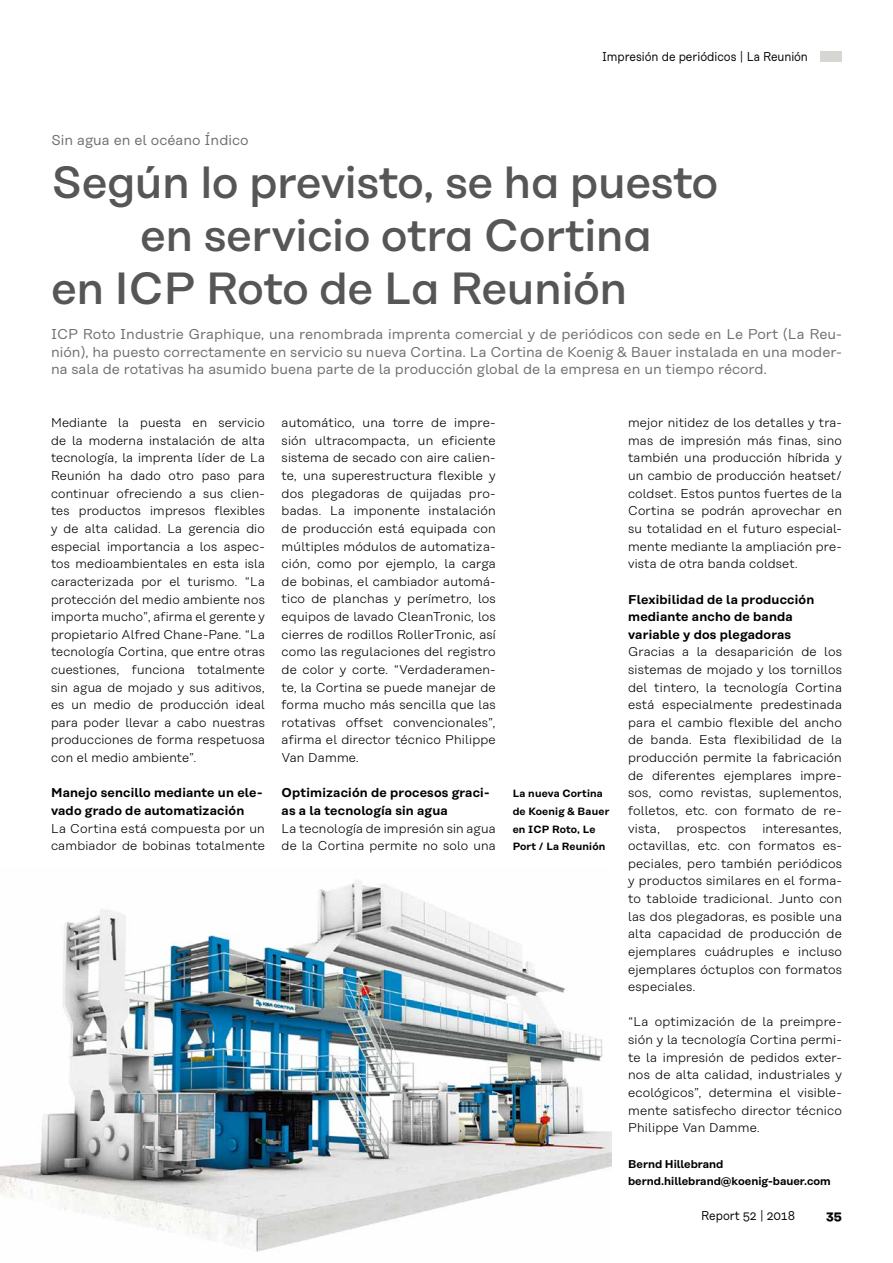
<style>
.page{position:relative;width:893px;height:1263px;background:#fff}
.page>*{position:absolute;margin:0;border:0;box-sizing:border-box;transform-origin:0 0}
.t1{font:500 45px "Koenig&Bauer H";letter-spacing:-.01em;color:#575656}
.t2{font:14.25px/17.7px "Koenig&Bauer T";color:#6f6f6e;text-align:justify}
.t3{font:300 12.75px/17.5px "Koenig&Bauer T";letter-spacing:.015em;color:#000;text-align:justify}
.t4{font:600 12.75px/17.5px "Koenig&Bauer T";letter-spacing:.015em;color:#000}
.t5{font:12.75px "Koenig&Bauer T";color:#000;scale:.9 1}
.t6{font:700 12.75px "Koenig&Bauer T";color:#000}
.t7{font:600 11.25px/17.7px "Koenig&Bauer T";color:#000}
.t8{font:600 10.5px/17.7px "Koenig&Bauer T";letter-spacing:.015em;color:#000}
</style>
<div class="page">
<div style="left:821px;top:51px;width:21px;height:11px;background:#d6d6d3"></div>
<img style="left:0;top:880px;width:611px;height:372px">
<p class="t5" style="left:602px;top:50px;width:230px">Impresión de periódicos | La Reunión</p>
<p class="t2" style="left:51px;top:131px;width:199px">Sin agua en el océano Índico</p>
<h1 class="t1" style="left:51px;top:156px;width:669px">Según lo previsto, se ha puesto</h1>
<h1 class="t1" style="left:140px;top:209px;width:513px">en servicio otra Cortina</h1>
<h1 class="t1" style="left:51px;top:262px;width:578px">en ICP Roto de La Reunión</h1>
<p class="t2" style="left:51px;top:325px;width:792px">ICP Roto Industrie Graphique, una renombrada imprenta comercial y de periódicos con sede en Le Port (La Reu&shy;nión), ha puesto correctamente en servicio su nueva Cortina. La Cortina de Koenig &amp; Bauer instalada en una moder&shy;na sala de rotativas ha asumido buena parte de la producción global de la empresa en un tiempo récord.</p>
<p class="t3" style="left:51px;top:414px;width:215px">Mediante la puesta en servicio de la moderna instalación de alta tecnología, la imprenta líder de La Reunión ha dado otro paso para continuar ofreciendo a sus clien&shy;tes productos impresos flexibles y de alta calidad. La gerencia dio especial importancia a los aspec&shy;tos medioambientales en esta isla caracterizada por el turismo. “La protección del medio ambiente nos importa mucho”, afirma el gerente y propietario Alfred Chane-Pane. “La tecnología Cortina, que entre otras cuestiones, funciona totalmente sin agua de mojado y sus aditivos, es un medio de producción ideal para poder llevar a cabo nuestras producciones de forma respetuosa con el medio ambiente”.</p>
<p class="t4" style="left:51px;top:784px;width:213px">Manejo sencillo mediante un ele&shy;vado grado de automatización</p>
<p class="t3" style="left:51px;top:819px;width:215px">La Cortina está compuesta por un cambiador de bobinas totalmente</p>
<p class="t3" style="left:282px;top:414px;width:216px">automático, una torre de impre&shy;sión ultracompacta, un eficiente sistema de secado con aire calien&shy;te, una superestructura flexible y dos plegadoras de quijadas pro&shy;badas. La imponente instalación de producción está equipada con múltiples módulos de automatiza&shy;ción, como por ejemplo, la carga de bobinas, el cambiador automá&shy;tico de planchas y perímetro, los equipos de lavado CleanTronic, los cierres de rodillos RollerTronic, así como las regulaciones del registro de color y corte. “Verdaderamen&shy;te, la Cortina se puede manejar de forma mucho más sencilla que las rotativas offset convencionales”, afirma el director técnico Philippe Van Damme.</p>
<p class="t4" style="left:282px;top:784px;width:209px">Optimización de procesos graci&shy;as a la tecnología sin agua</p>
<p class="t3" style="left:282px;top:819px;width:216px">La tecnología de impresión sin agua de la Cortina permite no solo una</p>
<p class="t8" style="left:513px;top:785px;width:98px">La nueva Cortina de Koenig &amp; Bauer en ICP Roto, Le<br>Port / La Reunión</p>
<p class="t3" style="left:628px;top:414px;width:215px">mejor nitidez de los detalles y tra&shy;mas de impresión más finas, sino también una producción híbrida y un cambio de producción heatset/ coldset. Estos puntos fuertes de la Cortina se podrán aprovechar en su totalidad en el futuro especial&shy;mente mediante la ampliación pre&shy;vista de otra banda coldset.</p>
<p class="t4" style="left:628px;top:590px;width:188px">Flexibilidad de la producción mediante ancho de banda variable y dos plegadoras</p>
<p class="t3" style="left:628px;top:643px;width:215px">Gracias a la desaparición de los sistemas de mojado y los tornillos del tintero, la tecnología Cortina está especialmente predestinada para el cambio flexible del ancho de banda. Esta flexibilidad de la producción permite la fabricación de diferentes ejemplares impre&shy;sos, como revistas, suplementos, folletos, etc. con formato de re&shy;vista,</p>
<p class="t3" style="left:628px;top:819px;width:215px;text-indent:134px">interesantes, octavillas, etc. con formatos es&shy;peciales, pero también periódicos y productos similares en el forma&shy;to tabloide tradicional. Junto con las dos plegadoras, es posible una alta capacidad de producción de ejemplares cuádruples e incluso ejemplares óctuplos con formatos especiales.</p>
<p class="t3" style="left:628px;top:1013px;width:215px">“La optimización de la preimpre&shy;sión y la tecnología Cortina permi&shy;te la impresión de pedidos exter&shy;nos de alta calidad, industriales y ecológicos”, determina el visible&shy;mente satisfecho director técnico Philippe Van Damme.</p>
<p class="t7" style="left:628px;top:1155px;width:204px">Bernd Hillebrand bernd.hillebrand@koenig-bauer.com</p>
<p class="t3" style="left:677px;top:819px;width:71px">prospectos</p>
<p class="t5" style="left:701px;top:1209px;width:106px">Report 52 | 2018</p>
<p class="t6" style="left:826px;top:1208px;width:17px">35</p>
</div>
